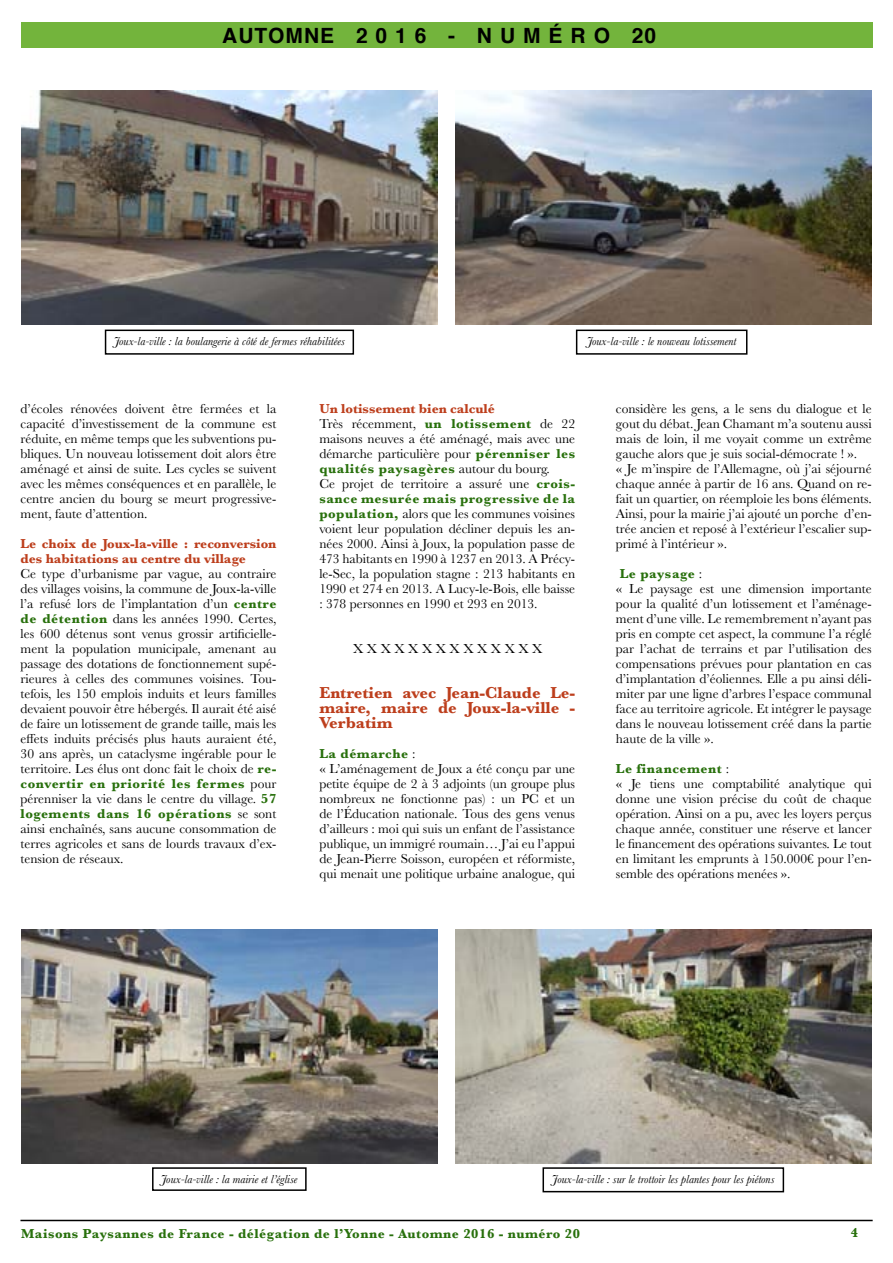
<style>
.page{position:relative;width:893px;height:1263px;background:#fff}
.page>*{position:absolute;margin:0;border:0;box-sizing:border-box;transform-origin:0 0}
.t1{font:700 21px "Helvetica";letter-spacing:.05em;color:#000}
.t2{font:700 16.5px/15px "Baskerville";color:#bd3e1c;text-align:justify}
.t3{font:13.5px/15px "Baskerville";color:#000}
.t4{font:700 13.5px "Baskerville";letter-spacing:.04em;color:#28700c}
.t5{font:700 13.5px/15px "Baskerville";color:#bd3e1c}
.t6{font:italic 12px "Baskerville";color:#000}
.s1{font-weight:700;color:#28700c}
.s2{font-weight:700;color:#bd3e1c}
</style>
<div class="page">
<div style="left:21px;top:22px;width:851px;height:25px;background:#73b43c"></div>
<hr style="left:20px;top:1220px;width:853px;height:1px;background:#000">
<img style="left:21px;top:91px;width:416px;height:234px">
<img style="left:455px;top:91px;width:417px;height:234px">
<div style="left:105px;top:330px;width:249px;height:25px;border:2px solid #000"></div>
<div style="left:152px;top:1167px;width:155px;height:24px;border:2px solid #000"></div>
<div style="left:576px;top:330px;width:171px;height:25px;border:2px solid #000"></div>
<div style="left:542px;top:1167px;width:242px;height:25px;border:2px solid #000"></div>
<img style="left:21px;top:929px;width:416px;height:234px">
<img style="left:455px;top:929px;width:416px;height:234px">
<h1 class="t1" style="left:222px;top:18px;width:435px">AUTOMNE 2 0 1 6 - N U M É R O 20</h1>
<p class="t6" style="left:114px;top:333px;width:232px">Joux-la-ville : la boulangerie à côté de fermes réhabilitées</p>
<p class="t6" style="left:587px;top:333px;width:151px">Joux-la-ville : le nouveau lotissement</p>
<p class="t3" style="left:21px;top:401px;width:257px;text-align:justify">d’écoles rénovées doivent être fermées et la capacité d’investissement de la commune est réduite, en même temps que les subventions pu&shy;bliques. Un nouveau lotissement doit alors être aménagé et ainsi de suite. Les cycles se suivent avec les mêmes conséquences et en parallèle, le centre ancien du bourg se meurt progressive&shy;ment, faute d’attention.</p>
<p class="t5" style="left:21px;top:536px;width:257px">Le choix de Joux-la-ville : reconversion des habitations au centre du village</p>
<p class="t3" style="left:21px;top:566px;width:257px;text-align:justify">Ce type d’urbanisme par vague, au contraire des villages voisins, la commune de Joux-la-ville l’a refusé lors de l’implantation d’un <span class="s1">centre de détention</span> dans les années 1990. Certes, les 600 détenus sont venus grossir artificielle&shy;ment la population municipale, amenant au passage des dotations de fonctionnement supé&shy;rieures à celles des communes voisines. Tou&shy;tefois, les 150 emplois induits et leurs familles devaient pouvoir être hébergés. Il aurait été aisé de faire un lotissement de grande taille, mais les effets induits précisés plus hauts auraient été, 30 ans après, un cataclysme ingérable pour le territoire. Les élus ont donc fait le choix de <span class="s1">re&shy;convertir en priorité les fermes</span> pour pérenniser la vie dans le centre du village. <span class="s1">57 logements dans 16 opérations</span> se sont ainsi enchaînés, sans aucune consommation de terres agricoles et sans de lourds travaux d’ex&shy;tension de réseaux.</p>
<p class="t3" style="left:319px;top:401px;width:257px"><span class="s2">Un lotissement bien calculé<br></span>Très récemment, <span class="s1">un lotissement</span> de 22 maisons neuves a été aménagé, mais avec une démarche particulière pour <span class="s1">pérenniser les qualités paysagères</span> autour du bourg.<br>Ce projet de territoire a assuré une <span class="s1">crois&shy;sance mesurée mais progressive de la population,</span> alors que les communes voisines voient leur population décliner depuis les an&shy;nées 2000. Ainsi à Joux, la population passe de 473 habitants en 1990 à 1237 en 2013. A Précy&shy;le-Sec, la population stagne : 213 habitants en 1990 et 274 en 2013. A Lucy-le-Bois, elle baisse : 378 personnes en 1990 et 293 en 2013.</p>
<p class="t3" style="left:353px;top:641px;width:191px">X X X X X X X X X X X X X X</p>
<p class="t2" style="left:319px;top:685px;width:257px">Entretien avec Jean-Claude Le&shy;maire, maire de Joux-la-ville - Verbatim</p>
<p class="t3" style="left:319px;top:746px;width:257px"><span class="s1">La démarche</span> :<br>« L’aménagement de Joux a été conçu par une petite équipe de 2 à 3 adjoints (un groupe plus nombreux ne fonctionne pas) : un PC et un de l’Éducation nationale. Tous des gens venus d’ailleurs : moi qui suis un enfant de l’assistance publique, un immigré roumain… J’ai eu l’appui de Jean-Pierre Soisson, européen et réformiste, qui menait une politique urbaine analogue, qui</p>
<p class="t3" style="left:616px;top:401px;width:257px">considère les gens, a le sens du dialogue et le gout du débat. Jean Chamant m’a soutenu aussi mais de loin, il me voyait comme un extrême gauche alors que je suis social-démocrate ! ».<br>« Je m’inspire de l’Allemagne, où j’ai séjourné chaque année à partir de 16 ans. Quand on re&shy;fait un quartier, on réemploie les bons éléments.<br>Ainsi, pour la mairie j’ai ajouté un porche d’en&shy;trée ancien et reposé à l’extérieur l’escalier sup&shy;primé à l’intérieur ».</p>
<p class="t3" style="left:616px;top:566px;width:257px"><span class="s1">Le paysage</span> :<br>« Le paysage est une dimension importante pour la qualité d’un lotissement et l’aménage&shy;ment d’une ville. Le remembrement n’ayant pas pris en compte cet aspect, la commune l’a réglé par l’achat de terrains et par l’utilisation des compensations prévues pour plantation en cas d’implantation d’éoliennes. Elle a pu ainsi déli&shy;miter par une ligne d’arbres l’espace communal face au territoire agricole. Et intégrer le paysage dans le nouveau lotissement créé dans la partie haute de la ville ».</p>
<p class="t3" style="left:616px;top:761px;width:257px"><span class="s1">Le financement</span> :<br>« Je tiens une comptabilité analytique qui donne une vision précise du coût de chaque opération. Ainsi on a pu, avec les loyers perçus chaque année, constituer une réserve et lancer le financement des opérations suivantes. Le tout en limitant les emprunts à 150.000€ pour l’en&shy;semble des opérations menées ».</p>
<p class="t6" style="left:161px;top:1171px;width:138px">Joux-la-ville : la mairie et l’église</p>
<p class="t6" style="left:552px;top:1171px;width:224px">Joux-la-ville : sur le trottoir les plantes pour les piétons</p>
<p class="t4" style="left:21px;top:1224px;width:561px">Maisons Paysannes de France - délégation de l’Yonne - Automne 2016 - numéro 20</p>
<p class="t4" style="left:851px;top:1223px;width:9px">4</p>
</div>
